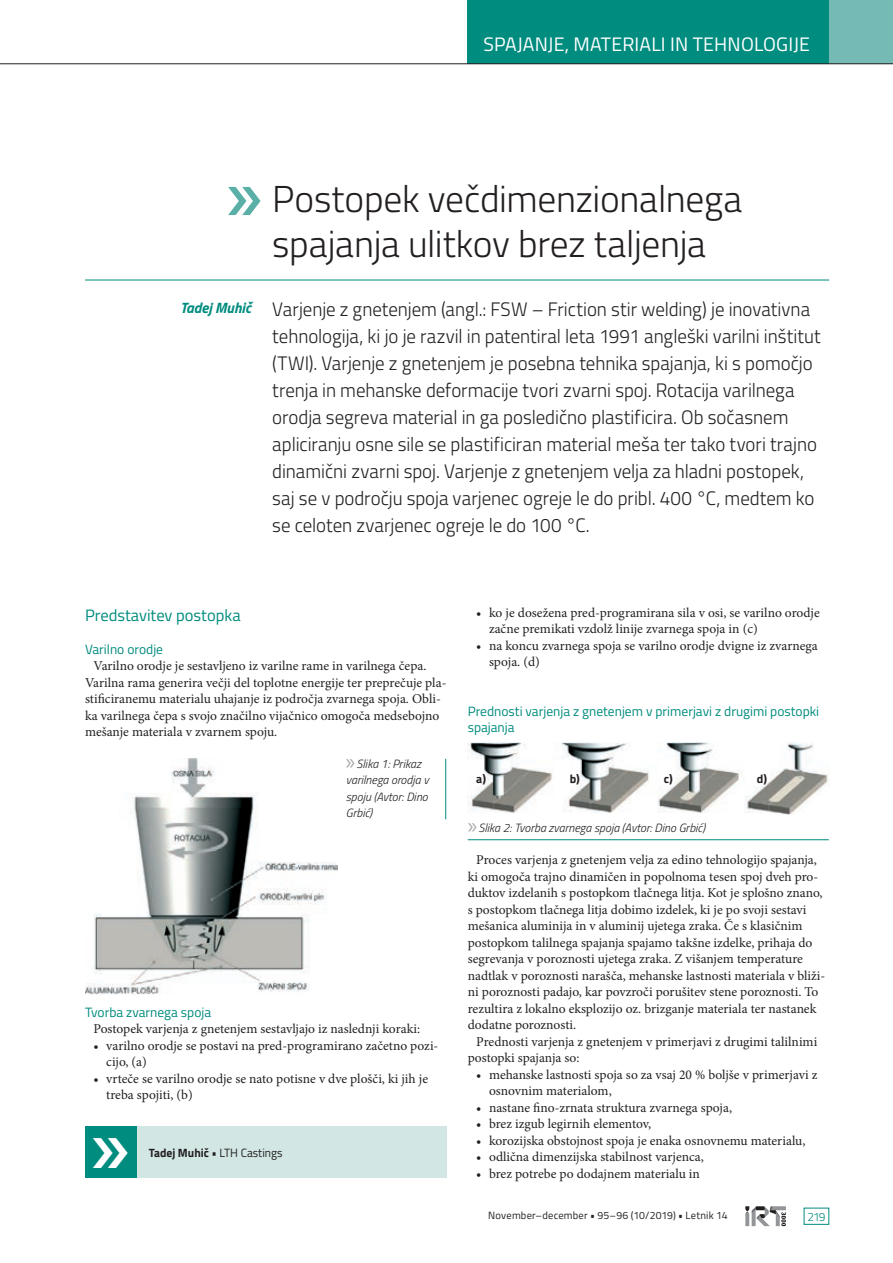
<style>
.page{position:relative;width:893px;height:1263px;background:#fff}
.page>*{position:absolute;margin:0;border:0;box-sizing:border-box;transform-origin:0 0}
.t1{font:300 37.5px/45px "Titillium";letter-spacing:-.01em;color:#231f20}
.t2{font:300 19.5px/27px "Titillium";letter-spacing:-.005em;color:#231f20}
.t3{font:19.5px "Titillium";letter-spacing:.01em;color:#fff}
.t4{font:16.5px "Titillium";color:#008c7e}
.t5{font:italic 700 15px "Titillium";color:#008c7e}
.t6{font:13.5px/16.5px "Minion Pro";color:#231f20}
.t7{font:13.5px/16.5px "Titillium";color:#008c7e}
.t8{font:italic 300 12px/16.5px "Titillium";color:#231f20}
.t9{font:12px "Titillium";color:#231f20}
.t10{font:700 12px "Titillium";color:#231f20}
.t11{font:300 12px "Titillium";color:#008c7e}
.t12{font:10.5px "Titillium";letter-spacing:.02em;color:#231f20}
.s1{font-family:"Myriad Pro";font-weight:400;font-style:normal;font-size:22.5px;color:#a8a9ad}
.s2{font-weight:700}
</style>
<div class="page">
<svg style="left:745px;top:1206px;width:41px;height:20px"></svg>
<div style="left:804px;top:1208px;width:25px;height:17px;border:1px solid #008c7e"></div>
<div style="left:829px;top:0;width:64px;height:64px;background:#75bab4"></div>
<div style="left:468px;top:0;width:361px;height:64px;background:#008c7e"></div>
<svg style="left:228px;top:187px;width:33px;height:28px"></svg>
<hr style="left:85px;top:280px;width:744px;height:1px;background:#008c7e">
<div style="left:85px;top:1127px;width:361px;height:51px;background:#d2e7e4"></div>
<div style="left:85px;top:1127px;width:51px;height:51px;background:#008c7e"></div>
<img style="left:85px;top:759px;width:252px;height:236px">
<img style="left:468px;top:743px;width:361px;height:71px">
<hr style="left:468px;top:839px;width:361px;height:1px;background:#008c7e">
<hr style="left:445px;top:759px;width:1px;height:60px;background:#008c7e">
<hr style="left:0;top:63px;width:893px;height:1px;background:#231f20">
<h2 class="t3" style="left:483px;top:30px;width:103px">Spajanje, mate</h2>
<h2 class="t3" style="left:622px;top:30px;width:21px">riali</h2>
<h2 class="t3" style="left:670px;top:30px;width:36px">in tehnolo</h2>
<h2 class="t3" style="left:776px;top:30px;width:33px">gije</h2>
<p class="t5" style="left:180px;top:296px;width:72px">Tadej Muhič</p>
<h1 class="t1" style="left:272px;top:175px;width:471px">Postopek večdimenzionalnega spajanja ulitkov brez taljenja</h1>
<p class="t2" style="left:272px;top:295px;width:550px">Varjenje z gnetenjem (angl.: FSW – Friction stir welding) je inovativna tehnologija, ki jo je razvil in patentiral leta 1991 angleški varilni inštitut (TWI). Varjenje z gnetenjem je posebna tehnika spajanja, ki s pomočjo trenja in mehanske deformacije tvori zvarni spoj. Rotacija varilnega orodja segreva material in ga posledično plastificira. Ob sočasnem apliciranju osne sile se plastificiran material meša ter tako tvori trajno dinamični zvarni spoj. Varjenje z gnetenjem velja za hladni postopek, saj se v področju spoja varjenec ogreje le do pribl. 400 °C, medtem ko se celoten zvarjenec ogreje le do 100 °C.</p>
<p class="t4" style="left:85px;top:603px;width:157px">Predstavitev postopka</p>
<p class="t7" style="left:85px;top:640px;width:80px">Varilno orodje</p>
<p class="t6" style="left:85px;top:658px;width:363px;text-indent:9px">Varilno orodje je sestavljeno iz varilne rame in varilnega čepa.<br>Varilna rama generira večji del toplotne energije ter preprečuje pla&shy;stificiranemu materialu uhajanje iz področja zvarnega spoja. Obli&shy;ka varilnega čepa s svojo značilno vijačnico omogoča medsebojno mešanje materiala v zvarnem spoju.</p>
<p class="t8" style="left:346px;top:755px;width:84px"><span class="s1">»</span>Slika 1: Prikaz varilnega orodja v spoju (Avtor: Dino<br>Grbić)</p>
<p class="t7" style="left:85px;top:1003px;width:128px">Tvorba zvarnega spoja</p>
<p class="t6" style="left:94px;top:1021px;width:328px">Postopek varjenja z gnetenjem sestavljajo iz naslednji koraki:</p>
<p class="t6" style="left:106px;top:1037px;width:334px;text-indent:-13px">• varilno orodje se postavi na pred-programirano začetno pozi&shy;cijo, (a)</p>
<p class="t6" style="left:106px;top:1070px;width:323px;text-indent:-13px">• vrteče se varilno orodje se nato potisne v dve plošči, ki jih je treba spojiti, (b)</p>
<p class="t9" style="left:149px;top:1144px;width:135px"><span class="s2">Tadej Muhič</span> • LTH Castings</p>
<p class="t6" style="left:489px;top:604px;width:332px;text-indent:-13px">• ko je dosežena pred-programirana sila v osi, se varilno orodje začne premikati vzdolž linije zvarnega spoja in (c)</p>
<p class="t6" style="left:489px;top:637px;width:330px;text-indent:-13px">• na koncu zvarnega spoja se varilno orodje dvigne iz zvarnega spoja. (d)</p>
<p class="t7" style="left:468px;top:702px;width:353px">Prednosti varjenja z gnetenjem v primerjavi z drugimi postopki spajanja</p>
<p class="t10" style="left:476px;top:770px;width:11px">a)</p>
<p class="t10" style="left:570px;top:770px;width:11px">b)</p>
<p class="t10" style="left:664px;top:770px;width:11px">c)</p>
<p class="t10" style="left:757px;top:770px;width:12px">d)</p>
<p class="t8" style="left:468px;top:818px;width:239px"><span class="s1">»</span>Slika 2: Tvorba zvarnega spoja (Avtor: Dino Grbić)</p>
<p class="t6" style="left:468px;top:852px;width:359px;text-indent:9px">Proces varjenja z gnetenjem velja za edino tehnologijo spajanja, ki omogoča trajno dinamičen in popolnoma tesen spoj dveh pro&shy;duktov izdelanih s postopkom tlačnega litja. Kot je splošno znano, s postopkom tlačnega litja dobimo izdelek, ki je po svoji sestavi mešanica aluminija in v aluminij ujetega zraka. Če s klasičnim postopkom talilnega spajanja spajamo takšne izdelke, prihaja do segrevanja v poroznosti ujetega zraka. Z višanjem temperature nadtlak v poroznosti narašča, mehanske lastnosti materiala v bliži&shy;ni poroznosti padajo, kar povzroči porušitev stene poroznosti. To rezultira z lokalno eksplozijo oz. brizganje materiala ter nastanek dodatne poroznosti.</p>
<p class="t6" style="left:468px;top:1033px;width:351px;text-indent:9px">Prednosti varjenja z gnetenjem v primerjavi z drugimi talilnimi postopki spajanja so:</p>
<p class="t6" style="left:489px;top:1066px;width:330px;text-indent:-13px">• mehanske lastnosti spoja so za vsaj 20 % boljše v primerjavi z osnovnim materialom,</p>
<p class="t6" style="left:476px;top:1099px;width:257px">• nastane fino-zrnata struktura zvarnega spoja,</p>
<p class="t6" style="left:476px;top:1116px;width:176px">• brez izgub legirnih elementov,</p>
<p class="t6" style="left:476px;top:1132px;width:331px">• korozijska obstojnost spoja je enaka osnovnemu materialu,</p>
<p class="t6" style="left:476px;top:1149px;width:229px">• odlična dimenzijska stabilnost varjenca,</p>
<p class="t6" style="left:476px;top:1165px;width:225px">• brez potrebe po dodajnem materialu in</p>
<p class="t12" style="left:488px;top:1208px;width:241px">November–december • 95–96 (10/2019) • Letnik 14</p>
<p class="t11" style="left:807px;top:1208px;width:20px">219</p>
</div>
